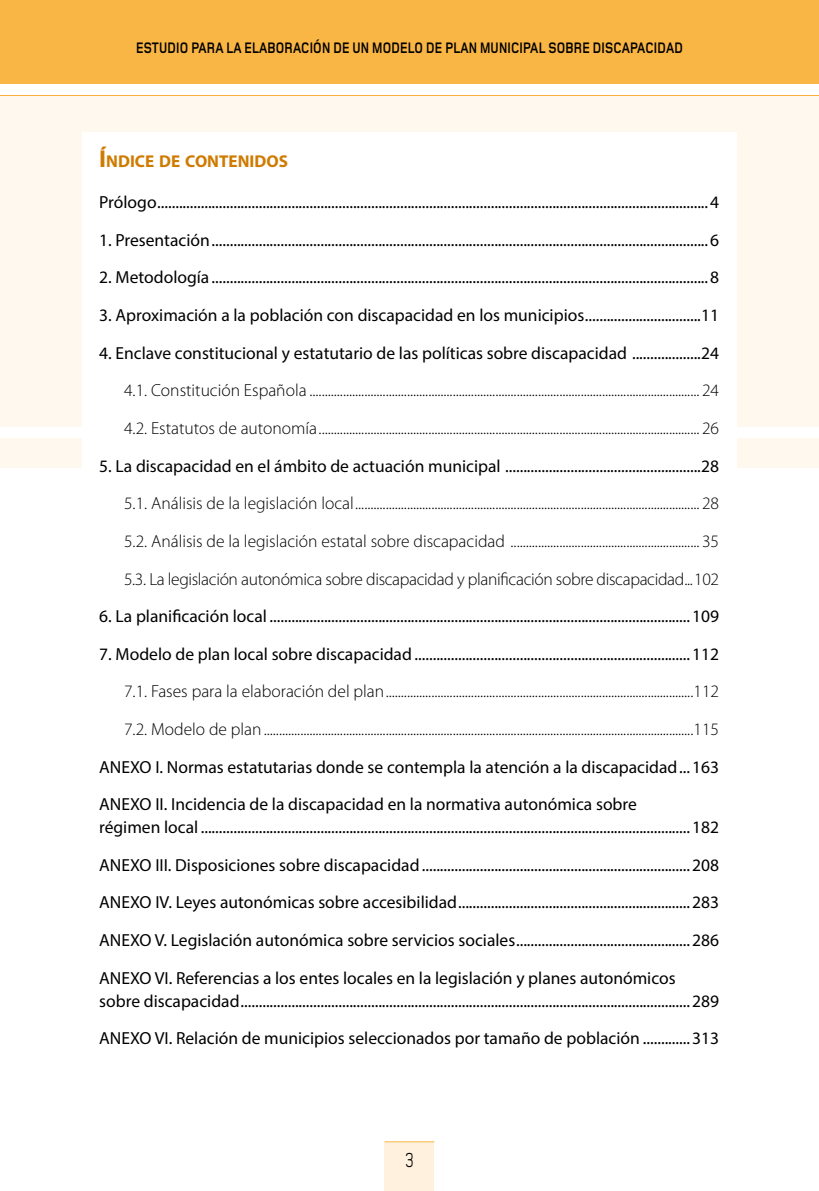
<style>
.page{position:relative;width:819px;height:1191px;background:#fff}
.page>*{position:absolute;margin:0;border:0;box-sizing:border-box;transform-origin:0 0}
.t1{font:21px "Foundry Monoline";color:#000;scale:.75 1}
.t2{font:17.5px/37.6px "Myriad Pro";color:#000}
.t3{font:300 17.5px/37.6px "Myriad Pro";color:#000}
.t4{font:700 17.15px "Myriad Pro";color:#cf7b00}
.t5{font:700 15.75px "Foundry Monoline";letter-spacing:.015em;color:#000;scale:.8 1}
.s1{font-size:24.5px}
</style>
<div class="page">
<div style="left:384px;top:1142px;width:50px;height:49px;background:#fff1dd"></div>
<hr style="left:384px;top:1141px;width:50px;height:1px;background:#fab644">
<div style="left:0;top:0;width:819px;height:95px;background:#fab644"></div>
<div style="left:0;top:84px;width:819px;height:11px;background:#fff"></div>
<div style="left:0;top:95px;width:819px;height:372px;background:#fff8ef"></div>
<div style="left:0;top:427px;width:819px;height:11px;background:#fff"></div>
<div style="left:82px;top:132px;width:654px;height:652px;background:#fff"></div>
<p class="t5" style="left:136px;top:39px;width:685px">ESTUDIO PARA LA ELABORACIÓN DE UN MODELO DE PLAN MUNICIPAL SOBRE DISCAPACIDAD</p>
<p class="t4" style="left:99px;top:150px;width:190px"><span class="s1">Í</span>NDICE DE CONTENIDOS</p>
<p class="t2" style="left:99px;top:183px;width:621px">Prólogo........................................................................................................................................................4</p>
<p class="t2" style="left:99px;top:221px;width:621px">1. Presentación.........................................................................................................................................6</p>
<p class="t2" style="left:99px;top:258px;width:621px">2. Metodología .........................................................................................................................................8</p>
<p class="t2" style="left:99px;top:296px;width:621px">3. Aproximación a la población con discapacidad en los municipios................................11</p>
<p class="t2" style="left:99px;top:334px;width:621px">4. Enclave constitucional y estatutario de las políticas sobre discapacidad ...................24</p>
<p class="t3" style="left:124px;top:372px;width:596px">4.1. Constitución Española ................................................................................................................................ 24<br>4.2. Estatutos de autonomía............................................................................................................................. 26</p>
<p class="t2" style="left:99px;top:446px;width:621px">5. La discapacidad en el ámbito de actuación municipal ......................................................28</p>
<p class="t3" style="left:124px;top:485px;width:596px;text-align:justify">5.1. Análisis de la legislación local................................................................................................................. 28<br>5.2. Análisis de la legislación estatal sobre discapacidad .............................................................. 35<br>5.3. La legislación autonómica sobre discapacidad y planificación sobre discapacidad...102</p>
<p class="t2" style="left:99px;top:597px;width:621px">6. La planificación local ....................................................................................................................109</p>
<p class="t2" style="left:99px;top:635px;width:621px">7. Modelo de plan local sobre discapacidad ............................................................................112</p>
<p class="t3" style="left:124px;top:673px;width:596px">7.1. Fases para la elaboración del plan.....................................................................................................112<br>7.2. Modelo de plan.............................................................................................................................................115</p>
<p class="t2" style="left:99px;top:748px;width:621px">ANEXO I. Normas estatutarias donde se contempla la atención a la discapacidad...163<br>ANEXO II. Incidencia de la discapacidad en la normativa autonómica sobre</p>
<p class="t2" style="left:99px;top:808px;width:621px;text-align:justify">régimen local .......................................................................................................................................182<br>ANEXO III. Disposiciones sobre discapacidad..........................................................................208<br>ANEXO IV. Leyes autonómicas sobre accesibilidad................................................................283<br>ANEXO V. Legislación autonómica sobre servicios sociales................................................286<br>ANEXO VI. Referencias a los entes locales en la legislación y planes autonómicos</p>
<p class="t2" style="left:99px;top:981px;width:621px">sobre discapacidad............................................................................................................................289<br>ANEXO VI. Relación de municipios seleccionados por tamaño de población .............313</p>
<p class="t1" style="left:405px;top:1148px;width:13px">3</p>
</div>
